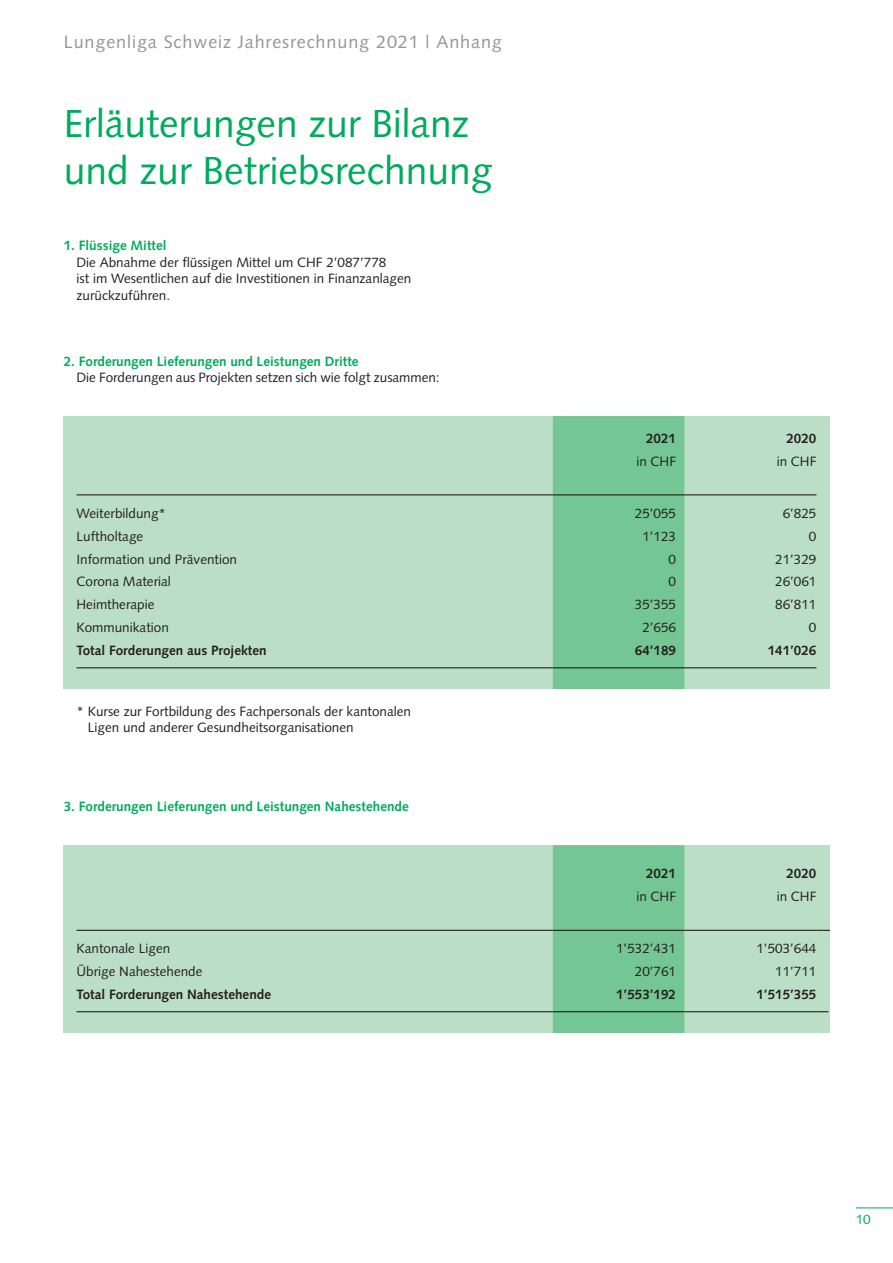
<style>
.page{position:relative;width:893px;height:1263px;background:#fff}
.page>*{position:absolute;margin:0;border:0;box-sizing:border-box;transform-origin:0 0}
.t1{font:39px/46.8px "Syntax LT Std";color:#00ab5b}
.t2{font:18px "Syntax LT Std";letter-spacing:.05em;color:#939598}
.t3{font:13.5px/16.5px "Syntax LT Std";color:#231f20}
.t4{font:700 13.5px "Syntax LT Std";color:#00ab5b}
.t5{font:700 13.5px "Syntax LT Std";color:#231f20}
.t6{font:13.5px "Syntax LT Std";color:#00ab5b}
</style>
<div class="page">
<hr style="left:856px;top:1207px;width:37px;height:1px;background:#00ab5b">
<div style="left:64px;top:845px;width:766px;height:188px;background:#bbdfc6"></div>
<hr style="left:77px;top:930px;width:476px;height:1px;background:#231f20">
<hr style="left:77px;top:1011px;width:476px;height:1px;background:#231f20">
<svg style="left:553px;top:845px;width:277px;height:188px"></svg>
<div style="left:64px;top:416px;width:766px;height:273px;background:#bbdfc6"></div>
<svg style="left:553px;top:416px;width:264px;height:273px"></svg>
<hr style="left:77px;top:667px;width:476px;height:1px;background:#231f20">
<hr style="left:553px;top:667px;width:132px;height:1px;background:#231f20">
<hr style="left:685px;top:667px;width:131px;height:1px;background:#231f20">
<hr style="left:77px;top:494px;width:476px;height:1px;background:#231f20">
<hr style="left:553px;top:494px;width:132px;height:1px;background:#231f20">
<hr style="left:685px;top:494px;width:131px;height:1px;background:#231f20">
<h2 class="t2" style="left:64px;top:31px;width:440px">Lungenliga Schweiz Jahresrechnung 2021 | Anhang</h2>
<h1 class="t1" style="left:64px;top:100px;width:430px">Erläuterungen zur Bilanz und zur Betriebsrechnung</h1>
<p class="t4" style="left:64px;top:238px;width:104px">1. Flüssige Mittel</p>
<p class="t3" style="left:77px;top:254px;width:336px">Die Abnahme der flüssigen Mittel um CHF 2’087’778<br>ist im Wesentlichen auf die Investitionen in Finanzanlagen zurückzuführen.</p>
<p class="t4" style="left:64px;top:353px;width:296px">2. Forderungen Lieferungen und Leistungen Dritte</p>
<p class="t3" style="left:77px;top:369px;width:365px">Die Forderungen aus Projekten setzen sich wie folgt zusammen:</p>
<p class="t5" style="left:646px;top:430px;width:32px">2021</p>
<p class="t5" style="left:786px;top:430px;width:32px">2020</p>
<p class="t3" style="left:636px;top:453px;width:41px">in CHF</p>
<p class="t3" style="left:777px;top:453px;width:41px">in CHF</p>
<p class="t3" style="left:77px;top:505px;width:91px">Weiterbildung*</p>
<p class="t3" style="left:635px;top:505px;width:43px">25’055</p>
<p class="t3" style="left:783px;top:505px;width:35px">6’825</p>
<p class="t3" style="left:77px;top:528px;width:68px">Luftholtage</p>
<p class="t3" style="left:642px;top:528px;width:35px">1’123</p>
<p class="t3" style="left:809px;top:528px;width:9px">0</p>
<p class="t3" style="left:77px;top:551px;width:162px">Information und Prävention</p>
<p class="t3" style="left:669px;top:551px;width:9px">0</p>
<p class="t3" style="left:775px;top:551px;width:43px">21’329</p>
<p class="t3" style="left:77px;top:573px;width:96px">Corona Material</p>
<p class="t3" style="left:669px;top:573px;width:9px">0</p>
<p class="t3" style="left:775px;top:573px;width:43px">26’061</p>
<p class="t3" style="left:77px;top:596px;width:80px">Heimtherapie</p>
<p class="t3" style="left:635px;top:596px;width:43px">35’355</p>
<p class="t3" style="left:775px;top:596px;width:43px">86’811</p>
<p class="t3" style="left:77px;top:619px;width:94px">Kommunikation</p>
<p class="t3" style="left:642px;top:619px;width:35px">2’656</p>
<p class="t3" style="left:809px;top:619px;width:9px">0</p>
<p class="t5" style="left:77px;top:643px;width:192px">Total Forderungen aus Projekten</p>
<p class="t5" style="left:635px;top:643px;width:43px">64’189</p>
<p class="t5" style="left:768px;top:643px;width:50px">141’026</p>
<p class="t3" style="left:88px;top:703px;width:325px;text-indent:-11px">* Kurse zur Fortbildung des Fachpersonals der kantonalen<br>Ligen und anderer Gesundheitsorganisationen</p>
<p class="t4" style="left:64px;top:799px;width:347px">3. Forderungen Lieferungen und Leistungen Nahestehende</p>
<p class="t5" style="left:646px;top:866px;width:32px">2021</p>
<p class="t5" style="left:786px;top:866px;width:32px">2020</p>
<p class="t3" style="left:636px;top:888px;width:41px">in CHF</p>
<p class="t3" style="left:777px;top:888px;width:41px">in CHF</p>
<p class="t3" style="left:77px;top:940px;width:95px">Kantonale Ligen</p>
<p class="t3" style="left:616px;top:940px;width:62px">1’532’431</p>
<p class="t3" style="left:756px;top:940px;width:62px">1’503’644</p>
<p class="t3" style="left:77px;top:963px;width:128px">Übrige Nahestehende</p>
<p class="t3" style="left:635px;top:963px;width:43px">20’761</p>
<p class="t3" style="left:775px;top:963px;width:43px">11’711</p>
<p class="t5" style="left:77px;top:986px;width:196px">Total Forderungen Nahestehende</p>
<p class="t5" style="left:616px;top:986px;width:62px">1’553’192</p>
<p class="t5" style="left:756px;top:986px;width:62px">1’515’355</p>
<p class="t6" style="left:856px;top:1211px;width:16px">10</p>
</div>
